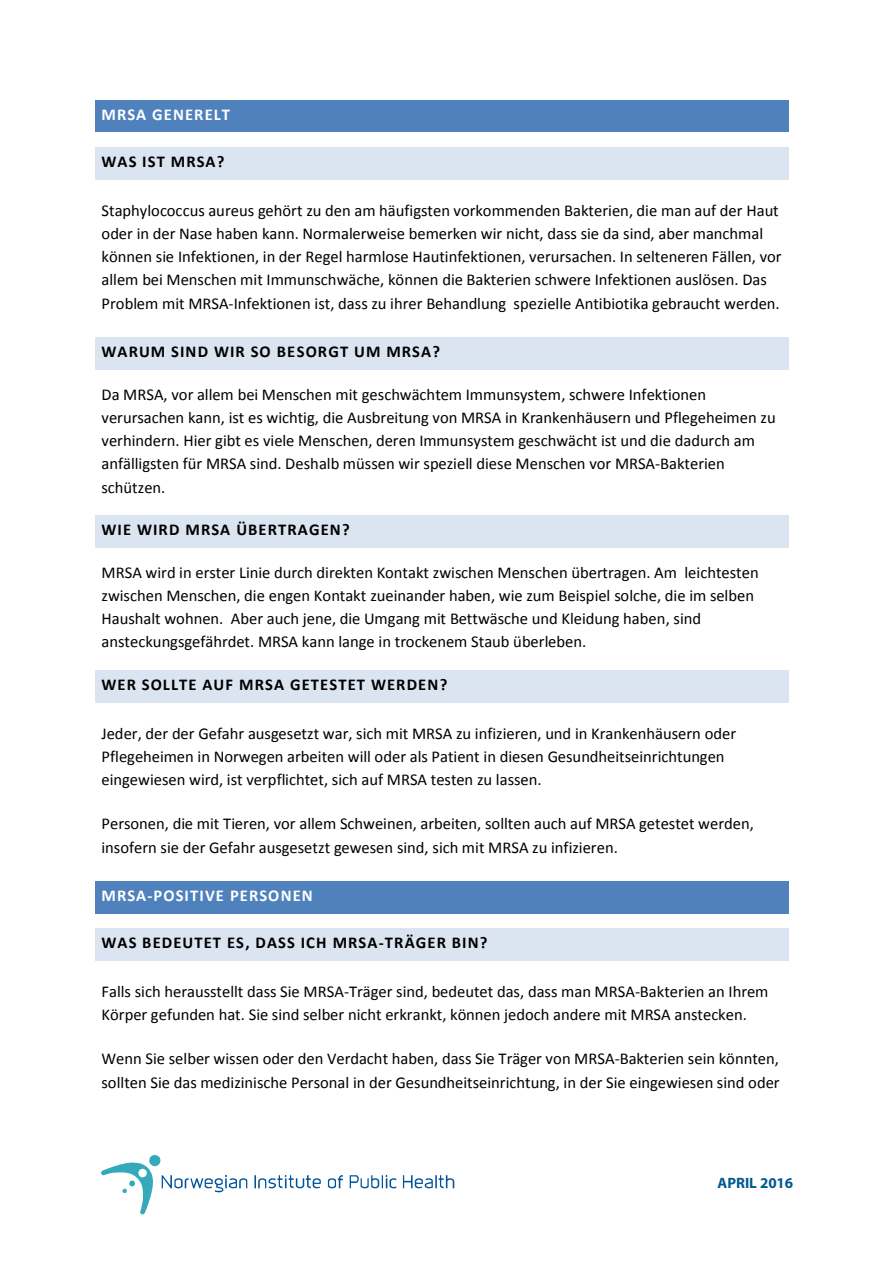
<style>
.page{position:relative;width:893px;height:1263px;background:#fff}
.page>*{position:absolute;margin:0;border:0;box-sizing:border-box;transform-origin:0 0}
.t1{font:16.5px/23.1px "Calibri";color:#000}
.t2{font:700 16.5px "Calibri";letter-spacing:.065em;color:#000}
.t3{font:700 16.5px "Calibri";letter-spacing:.065em;color:#fff}
.t4{font:700 15px "Myriad Pro";color:#015a92}
</style>
<div class="page">
<div style="left:99px;top:104px;width:685px;height:24px;background:#4f81bd"></div>
<svg style="left:95px;top:100px;width:4px;height:4px"></svg>
<hr style="left:99px;top:100px;width:685px;height:4px;background:#4f81bd">
<svg style="left:784px;top:100px;width:5px;height:4px"></svg>
<svg style="left:95px;top:128px;width:4px;height:4px"></svg>
<hr style="left:99px;top:128px;width:685px;height:4px;background:#4f81bd">
<svg style="left:784px;top:128px;width:5px;height:4px"></svg>
<hr style="left:95px;top:104px;width:4px;height:24px;background:#4f81bd">
<div style="left:784px;top:104px;width:5px;height:24px;background:#4f81bd"></div>
<div style="left:99px;top:152px;width:685px;height:23px;background:#dbe5f1"></div>
<svg style="left:95px;top:147px;width:4px;height:5px"></svg>
<div style="left:99px;top:147px;width:685px;height:5px;background:#dbe5f1"></div>
<svg style="left:784px;top:147px;width:5px;height:5px"></svg>
<svg style="left:95px;top:175px;width:4px;height:4px"></svg>
<hr style="left:99px;top:175px;width:685px;height:4px;background:#dbe5f1">
<svg style="left:784px;top:175px;width:5px;height:4px"></svg>
<hr style="left:95px;top:152px;width:4px;height:23px;background:#dbe5f1">
<div style="left:784px;top:152px;width:5px;height:23px;background:#dbe5f1"></div>
<div style="left:99px;top:342px;width:685px;height:23px;background:#dbe5f1"></div>
<svg style="left:95px;top:337px;width:4px;height:5px"></svg>
<div style="left:99px;top:337px;width:685px;height:5px;background:#dbe5f1"></div>
<svg style="left:784px;top:337px;width:5px;height:5px"></svg>
<svg style="left:95px;top:365px;width:4px;height:4px"></svg>
<hr style="left:99px;top:365px;width:685px;height:4px;background:#dbe5f1">
<svg style="left:784px;top:365px;width:5px;height:4px"></svg>
<hr style="left:95px;top:342px;width:4px;height:23px;background:#dbe5f1">
<div style="left:784px;top:342px;width:5px;height:23px;background:#dbe5f1"></div>
<div style="left:99px;top:520px;width:685px;height:23px;background:#dbe5f1"></div>
<svg style="left:95px;top:515px;width:4px;height:5px"></svg>
<div style="left:99px;top:515px;width:685px;height:5px;background:#dbe5f1"></div>
<svg style="left:784px;top:515px;width:5px;height:5px"></svg>
<svg style="left:95px;top:543px;width:4px;height:4px"></svg>
<hr style="left:99px;top:543px;width:685px;height:4px;background:#dbe5f1">
<svg style="left:784px;top:543px;width:5px;height:4px"></svg>
<hr style="left:95px;top:520px;width:4px;height:23px;background:#dbe5f1">
<div style="left:784px;top:520px;width:5px;height:23px;background:#dbe5f1"></div>
<div style="left:99px;top:675px;width:685px;height:23px;background:#dbe5f1"></div>
<svg style="left:95px;top:670px;width:4px;height:5px"></svg>
<div style="left:99px;top:670px;width:685px;height:5px;background:#dbe5f1"></div>
<svg style="left:784px;top:670px;width:5px;height:5px"></svg>
<svg style="left:95px;top:698px;width:4px;height:4px"></svg>
<hr style="left:99px;top:698px;width:685px;height:4px;background:#dbe5f1">
<svg style="left:784px;top:698px;width:5px;height:4px"></svg>
<hr style="left:95px;top:675px;width:4px;height:23px;background:#dbe5f1">
<div style="left:784px;top:675px;width:5px;height:23px;background:#dbe5f1"></div>
<div style="left:99px;top:886px;width:685px;height:23px;background:#4f81bd"></div>
<svg style="left:95px;top:881px;width:4px;height:5px"></svg>
<div style="left:99px;top:881px;width:685px;height:5px;background:#4f81bd"></div>
<svg style="left:784px;top:881px;width:5px;height:5px"></svg>
<svg style="left:95px;top:909px;width:4px;height:4px"></svg>
<hr style="left:99px;top:909px;width:685px;height:4px;background:#4f81bd">
<svg style="left:784px;top:909px;width:5px;height:4px"></svg>
<hr style="left:95px;top:886px;width:4px;height:23px;background:#4f81bd">
<div style="left:784px;top:886px;width:5px;height:23px;background:#4f81bd"></div>
<div style="left:99px;top:933px;width:685px;height:23px;background:#dbe5f1"></div>
<svg style="left:95px;top:928px;width:4px;height:5px"></svg>
<div style="left:99px;top:928px;width:685px;height:5px;background:#dbe5f1"></div>
<svg style="left:784px;top:928px;width:5px;height:5px"></svg>
<svg style="left:95px;top:956px;width:4px;height:4px"></svg>
<hr style="left:99px;top:956px;width:685px;height:4px;background:#dbe5f1">
<svg style="left:784px;top:956px;width:5px;height:4px"></svg>
<hr style="left:95px;top:933px;width:4px;height:23px;background:#dbe5f1">
<div style="left:784px;top:933px;width:5px;height:23px;background:#dbe5f1"></div>
<svg style="left:328px;top:1175px;width:15px;height:13px"></svg>
<svg style="left:403px;top:1175px;width:51px;height:13px"></svg>
<svg style="left:350px;top:1175px;width:46px;height:13px"></svg>
<svg style="left:254px;top:1175px;width:67px;height:13px"></svg>
<svg style="left:101px;top:1155px;width:146px;height:59px"></svg>
<p class="t3" style="left:102px;top:104px;width:130px">MRSA GENERELT</p>
<p class="t2" style="left:102px;top:151px;width:125px">WAS IST MRSA?</p>
<p class="t1" style="left:102px;top:199px;width:682px">Staphylococcus aureus gehört zu den am häufigsten vorkommenden Bakterien, die man auf der Haut oder in der Nase haben kann. Normalerweise bemerken wir nicht, dass sie da sind, aber manchmal können sie Infektionen, in der Regel harmlose Hautinfektionen, verursachen. In selteneren Fällen, vor allem bei Menschen mit Immunschwäche, können die Bakterien schwere Infektionen auslösen. Das Problem mit MRSA-Infektionen ist, dass zu ihrer Behandlung spezielle Antibiotika gebraucht werden.</p>
<p class="t2" style="left:102px;top:341px;width:340px">WARUM SIND WIR SO BESORGT UM MRSA?</p>
<p class="t1" style="left:101px;top:383px;width:676px">Da MRSA, vor allem bei Menschen mit geschwächtem Immunsystem, schwere Infektionen verursachen kann, ist es wichtig, die Ausbreitung von MRSA in Krankenhäusern und Pflegeheimen zu verhindern. Hier gibt es viele Menschen, deren Immunsystem geschwächt ist und die dadurch am anfälligsten für MRSA sind. Deshalb müssen wir speziell diese Menschen vor MRSA-Bakterien schützen.</p>
<p class="t2" style="left:102px;top:519px;width:250px">WIE WIRD MRSA ÜBERTRAGEN?</p>
<p class="t1" style="left:102px;top:561px;width:659px">MRSA wird in erster Linie durch direkten Kontakt zwischen Menschen übertragen. Am leichtesten zwischen Menschen, die engen Kontakt zueinander haben, wie zum Beispiel solche, die im selben Haushalt wohnen. Aber auch jene, die Umgang mit Bettwäsche und Kleidung haben, sind ansteckungsgefährdet. MRSA kann lange in trockenem Staub überleben.</p>
<p class="t2" style="left:102px;top:674px;width:347px">WER SOLLTE AUF MRSA GETESTET WERDEN?</p>
<p class="t1" style="left:102px;top:722px;width:636px">Jeder, der der Gefahr ausgesetzt war, sich mit MRSA zu infizieren, und in Krankenhäusern oder<br>Pflegeheimen in Norwegen arbeiten will oder als Patient in diesen Gesundheitseinrichtungen eingewiesen wird, ist verpflichtet, sich auf MRSA testen zu lassen.</p>
<p class="t1" style="left:101px;top:812px;width:654px">Personen, die mit Tieren, vor allem Schweinen, arbeiten, sollten auch auf MRSA getestet werden, insofern sie der Gefahr ausgesetzt gewesen sind, sich mit MRSA zu infizieren.</p>
<p class="t3" style="left:102px;top:885px;width:213px">MRSA-POSITIVE PERSONEN</p>
<p class="t2" style="left:102px;top:932px;width:388px">WAS BEDEUTET ES, DASS ICH MRSA-TRÄGER BIN?</p>
<p class="t1" style="left:102px;top:980px;width:668px">Falls sich herausstellt dass Sie MRSA-Träger sind, bedeutet das, dass man MRSA-Bakterien an Ihrem<br>Körper gefunden hat. Sie sind selber nicht erkrankt, können jedoch andere mit MRSA anstecken.</p>
<p class="t1" style="left:102px;top:1047px;width:680px">Wenn Sie selber wissen oder den Verdacht haben, dass Sie Träger von MRSA-Bakterien sein könnten, sollten Sie das medizinische Personal in der Gesundheitseinrichtung, in der Sie eingewiesen sind oder</p>
<p class="t4" style="left:718px;top:1174px;width:77px">APRIL 2016</p>
</div>
